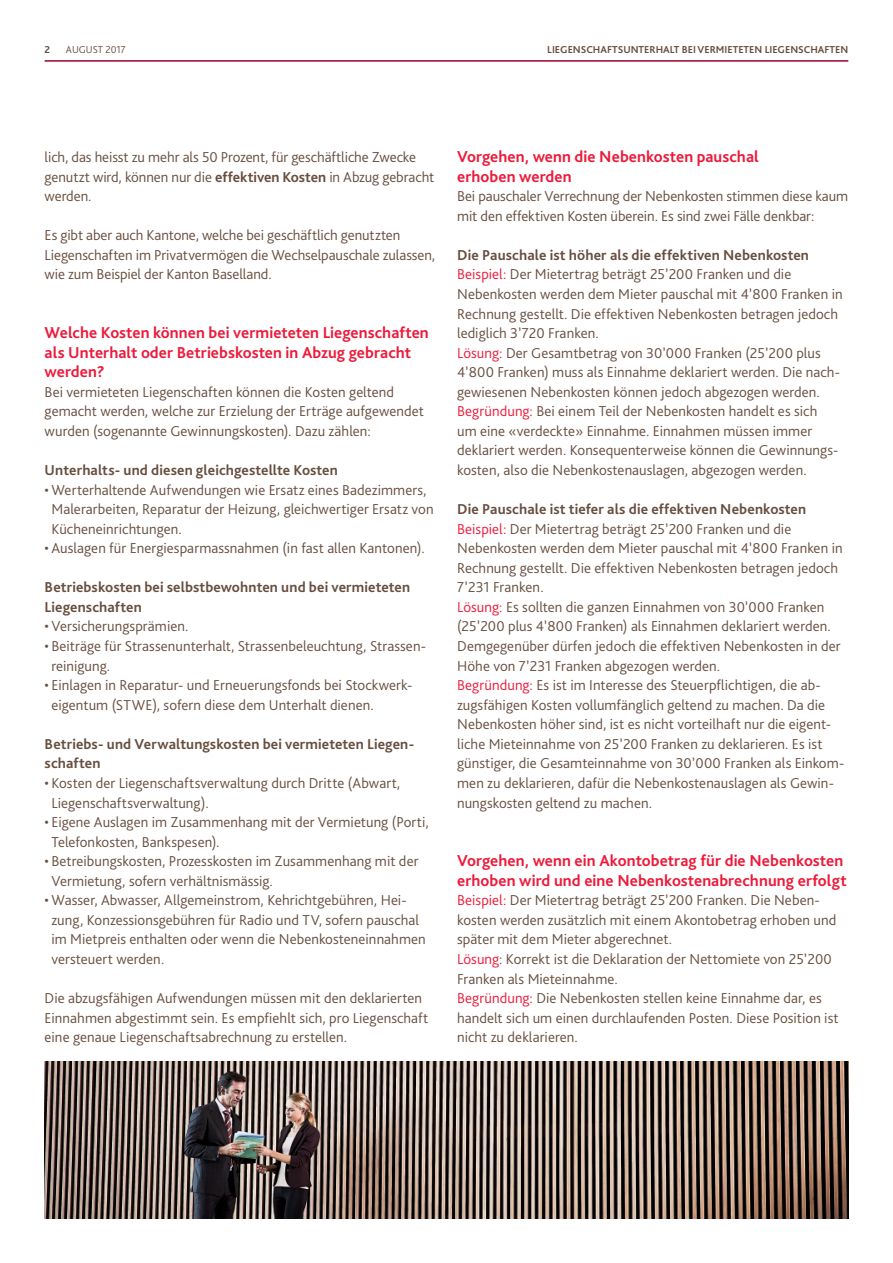
<style>
.page{position:relative;width:893px;height:1263px;background:#fff}
.page>*{position:absolute;margin:0;border:0;box-sizing:border-box;transform-origin:0 0}
.t1{font:700 16.5px/19.5px "Bliss Pro";letter-spacing:.005em;color:#ed1a3a}
.t2{font:300 15px/19.5px "Bliss Pro";color:#674e3f}
.t3{font:700 15px/19.5px "Bliss Pro";letter-spacing:.005em;color:#674e3f}
.t4{font:700 10.5px "Bliss Pro";color:#674e3f}
.t5{font:300 10.5px "Bliss Pro";color:#674e3f}
.s1{font-weight:700}
.s2{color:#ed1a3a}
</style>
<div class="page">
<hr style="left:45px;top:60px;width:803px;height:2px;background:#98012d">
<img style="left:45px;top:1062px;width:803px;height:156px">
<p class="t4" style="left:45px;top:45px;width:7px">2</p>
<p class="t5" style="left:66px;top:45px;width:61px">AUGUST 2017</p>
<p class="t4" style="left:547px;top:45px;width:303px">LIEGENSCHAFTSUNTERHALT BEI VERMIETETEN LIEGENSCHAFTEN</p>
<p class="t2" style="left:45px;top:149px;width:391px">lich, das heisst zu mehr als 50 Prozent, für geschäftliche Zwecke genutzt wird, können nur die <span class="s1">effektiven Kosten</span> in Abzug gebracht werden.</p>
<p class="t2" style="left:45px;top:227px;width:392px">Es gibt aber auch Kantone, welche bei geschäftlich genutzten<br>Liegenschaften im Privatvermögen die Wechselpauschale zulassen, wie zum Beispiel der Kanton Baselland.</p>
<p class="t1" style="left:45px;top:324px;width:386px">Welche Kosten können bei vermieteten Liegenschaften als Unterhalt oder Betriebskosten in Abzug gebracht werden?</p>
<p class="t2" style="left:45px;top:383px;width:381px">Bei vermieteten Liegenschaften können die Kosten geltend gemacht werden, welche zur Erzielung der Erträge aufgewendet wurden (sogenannte Gewinnungskosten). Dazu zählen:</p>
<p class="t3" style="left:45px;top:462px;width:295px">Unterhalts- und diesen gleichgestellte Kosten</p>
<p class="t2" style="left:51px;top:481px;width:384px;text-indent:-7px">• Werterhaltende Aufwendungen wie Ersatz eines Badezimmers,<br>Malerarbeiten, Reparatur der Heizung, gleichwertiger Ersatz von<br>Kücheneinrichtungen.</p>
<p class="t2" style="left:45px;top:540px;width:382px">• Auslagen für Energiesparmassnahmen (in fast allen Kantonen).</p>
<p class="t3" style="left:45px;top:579px;width:367px">Betriebskosten bei selbstbewohnten und bei vermieteten<br>Liegenschaften</p>
<p class="t2" style="left:45px;top:618px;width:145px">• Versicherungsprämien.</p>
<p class="t2" style="left:51px;top:638px;width:376px;text-indent:-7px">• Beiträge für Strassenunterhalt, Strassenbeleuchtung, Strassen&shy;reinigung.</p>
<p class="t2" style="left:51px;top:677px;width:363px;text-indent:-7px">• Einlagen in Reparatur- und Erneuerungsfonds bei Stockwerk&shy;eigentum (STWE), sofern diese dem Unterhalt dienen.</p>
<p class="t3" style="left:45px;top:735px;width:371px">Betriebs- und Verwaltungskosten bei vermieteten Liegen&shy;schaften</p>
<p class="t2" style="left:51px;top:775px;width:350px;text-indent:-7px">• Kosten der Liegenschaftsverwaltung durch Dritte (Abwart,<br>Liegenschaftsverwaltung).</p>
<p class="t2" style="left:51px;top:814px;width:379px;text-indent:-7px">• Eigene Auslagen im Zusammenhang mit der Vermietung (Porti,<br>Telefonkosten, Bankspesen).</p>
<p class="t2" style="left:51px;top:853px;width:369px;text-indent:-7px">• Betreibungskosten, Prozesskosten im Zusammenhang mit der<br>Vermietung, sofern verhältnismässig.</p>
<p class="t2" style="left:51px;top:892px;width:376px;text-indent:-7px">• Wasser, Abwasser, Allgemeinstrom, Kehrichtgebühren, Hei&shy;zung, Konzessionsgebühren für Radio und TV, sofern pauschal im Mietpreis enthalten oder wenn die Nebenkosteneinnahmen versteuert werden.</p>
<p class="t2" style="left:45px;top:990px;width:385px">Die abzugsfähigen Aufwendungen müssen mit den deklarierten<br>Einnahmen abgestimmt sein. Es empfiehlt sich, pro Liegenschaft eine genaue Liegenschaftsabrechnung zu erstellen.</p>
<p class="t1" style="left:457px;top:148px;width:303px">Vorgehen, wenn die Nebenkosten pauschal erhoben werden</p>
<p class="t2" style="left:457px;top:188px;width:393px">Bei pauschaler Verrechnung der Nebenkosten stimmen diese kaum mit den effektiven Kosten überein. Es sind zwei Fälle denkbar:</p>
<p class="t2" style="left:457px;top:246px;width:387px"><span class="s1">Die Pauschale ist höher als die effektiven Nebenkosten </span><span class="s2">Beispiel:</span> Der Mietertrag beträgt 25’200 Franken und die Nebenkosten werden dem Mieter pauschal mit 4’800 Franken in Rechnung gestellt. Die effektiven Nebenkosten betragen jedoch lediglich 3’720 Franken.<br><span class="s2">Lösung:</span> Der Gesamtbetrag von 30’000 Franken (25’200 plus 4’800 Franken) muss als Einnahme deklariert werden. Die nach&shy;gewiesenen Nebenkosten können jedoch abgezogen werden.<br><span class="s2">Begründung:</span> Bei einem Teil der Nebenkosten handelt es sich<br>um eine «verdeckte» Einnahme. Einnahmen müssen immer deklariert werden. Konsequenterweise können die Gewinnungs&shy;kosten, also die Nebenkostenauslagen, abgezogen werden.</p>
<p class="t2" style="left:457px;top:501px;width:389px"><span class="s1">Die Pauschale ist tiefer als die effektiven Nebenkosten </span><span class="s2">Beispiel:</span> Der Mietertrag beträgt 25’200 Franken und die Nebenkosten werden dem Mieter pauschal mit 4’800 Franken in Rechnung gestellt. Die effektiven Nebenkosten betragen jedoch 7’231 Franken.<br><span class="s2">Lösung:</span> Es sollten die ganzen Einnahmen von 30’000 Franken (25’200 plus 4’800 Franken) als Einnahmen deklariert werden.<br>Demgegenüber dürfen jedoch die effektiven Nebenkosten in der Höhe von 7’231 Franken abgezogen werden.<br><span class="s2">Begründung:</span> Es ist im Interesse des Steuerpflichtigen, die ab&shy;zugsfähigen Kosten vollumfänglich geltend zu machen. Da die Nebenkosten höher sind, ist es nicht vorteilhaft nur die eigent&shy;liche Mieteinnahme von 25’200 Franken zu deklarieren. Es ist günstiger, die Gesamteinnahme von 30’000 Franken als Einkom&shy;men zu deklarieren, dafür die Nebenkostenauslagen als Gewin&shy;nungskosten geltend zu machen.</p>
<p class="t1" style="left:457px;top:852px;width:391px">Vorgehen, wenn ein Akontobetrag für die Nebenkosten erhoben wird und eine Nebenkostenabrechnung erfolgt</p>
<p class="t2" style="left:457px;top:892px;width:383px"><span class="s2">Beispiel:</span> Der Mietertrag beträgt 25’200 Franken. Die Neben&shy;kosten werden zusätzlich mit einem Akontobetrag erhoben und später mit dem Mieter abgerechnet.<br><span class="s2">Lösung</span>: Korrekt ist die Deklaration der Nettomiete von 25’200<br>Franken als Mieteinnahme.<br><span class="s2">Begründung:</span> Die Nebenkosten stellen keine Einnahme dar, es handelt sich um einen durchlaufenden Posten. Diese Position ist nicht zu deklarieren.</p>
</div>
